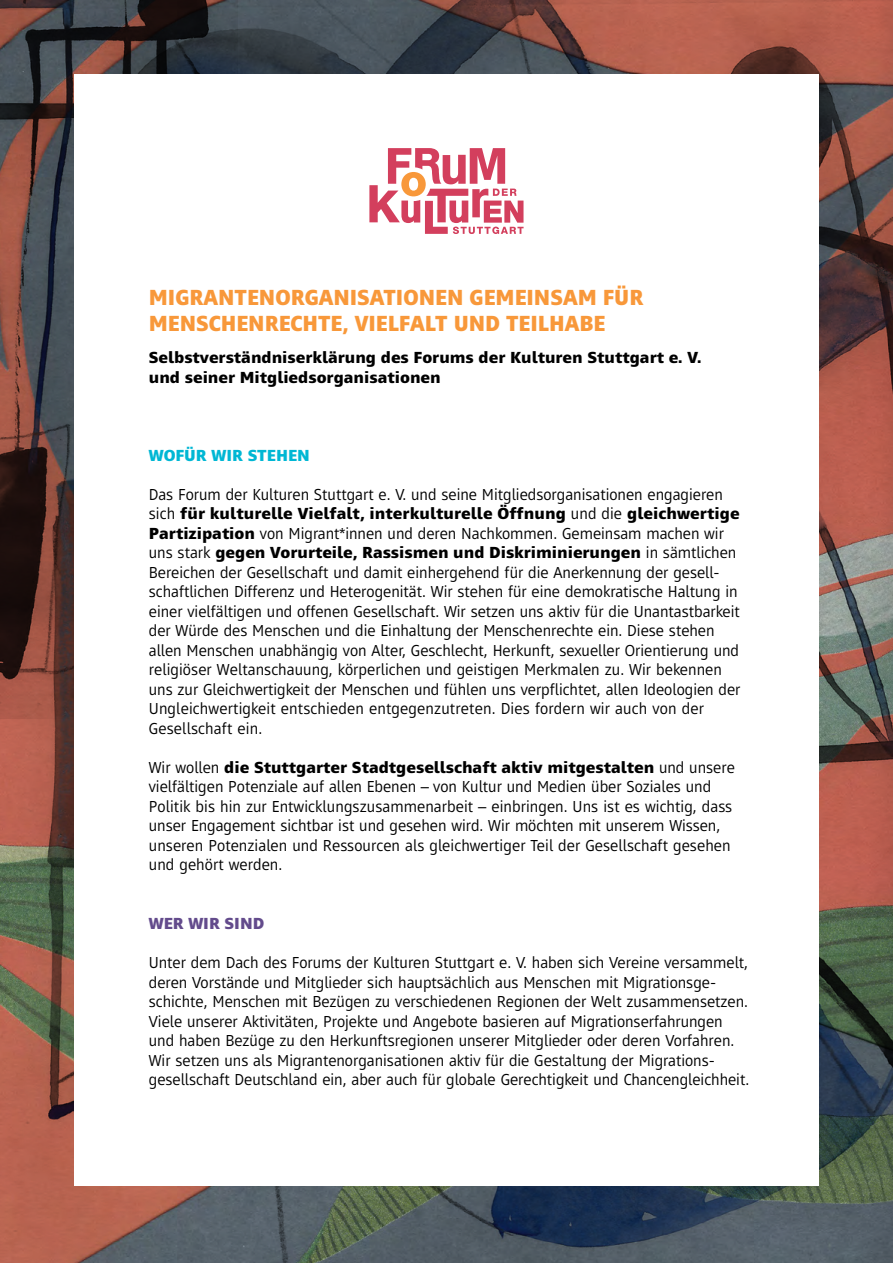
<style>
.page{position:relative;width:893px;height:1263px;background:#fff}
.page>*{position:absolute;margin:0;border:0;box-sizing:border-box;transform-origin:0 0}
._03_02_Überschrift{font:800 22.5px/26px "Mayberry Pro";color:#f8983a;scale:.95 1}
._07_01_Fließtext___1{font:16.5px/19.5px "Mayberry Pro";color:#000}
._04_02_Unterüberschr{font:800 16.5px "Mayberry Pro";color:#000}
._05_02_Zwischenübers{font:800 16.5px "Mayberry Pro";color:#00b7d4}
._05_02_Zwischenübers-2{font:800 16.5px "Mayberry Pro";color:#634b8c}
.s1{font-weight:800}
</style>
<div class="page">
<img style="left:0;top:0;width:893px;height:1263px">
<img style="left:0;top:0;width:237px;height:718px">
<div style="left:74px;top:74px;width:745px;height:1112px;background:#fff"></div>
<svg style="left:369px;top:148px;width:155px;height:86px"></svg>
<p class="_03_02_Überschrift" style="left:149px;top:283px;width:522px">MIGRANTENORGANISATIONEN GEMEINSAM FÜR<br>MENSCHENRECHTE, VIELFALT UND TEILHABE</p>
<p class="_04_02_Unterüberschr" style="left:149px;top:346px;width:554px">Selbstverständniserklärung des Forums der Kulturen Stuttgart e. V.</p>
<p class="_04_02_Unterüberschr" style="left:149px;top:366px;width:293px">und seiner Mitgliedsorganisationen</p>
<p class="_05_02_Zwischenübers" style="left:149px;top:444px;width:163px">WOFÜR WIR STEHEN</p>
<p class="_07_01_Fließtext___1" style="left:149px;top:484px;width:593px">Das Forum der Kulturen Stuttgart e. V. und seine Mitgliedsorganisationen engagieren sich <span class="s1">für kulturelle Vielfalt, interkulturelle Öffnung</span> und die <span class="s1">gleichwertige Partizipation</span> von Migrant*innen und deren Nachkommen. Gemeinsam machen wir uns stark <span class="s1">gegen Vorurteile, Rassismen und Diskriminierungen</span> in sämtlichen Bereichen der Gesellschaft und damit einhergehend für die Anerkennung der gesell&shy;schaftlichen Differenz und Heterogenität. Wir stehen für eine demokratische Haltung in einer vielfältigen und offenen Gesellschaft. Wir setzen uns aktiv für die Unantastbarkeit der Würde des Menschen und die Einhaltung der Menschenrechte ein. Diese stehen allen Menschen unabhängig von Alter, Geschlecht, Herkunft, sexueller Orientierung und religiöser Weltanschauung, körperlichen und geistigen Merkmalen zu. Wir bekennen uns zur Gleichwertigkeit der Menschen und fühlen uns verpflichtet, allen Ideologien der Ungleichwertigkeit entschieden entgegenzutreten. Dies fordern wir auch von der Gesellschaft ein.</p>
<p class="_07_01_Fließtext___1" style="left:149px;top:757px;width:587px">Wir wollen <span class="s1">die Stuttgarter Stadtgesellschaft aktiv mitgestalten</span> und unsere vielfältigen Potenziale auf allen Ebenen – von Kultur und Medien über Soziales und Politik bis hin zur Entwicklungszusammenarbeit – einbringen. Uns ist es wichtig, dass unser Engagement sichtbar ist und gesehen wird. Wir möchten mit unserem Wissen, unseren Potenzialen und Ressourcen als gleichwertiger Teil der Gesellschaft gesehen und gehört werden.</p>
<p class="_05_02_Zwischenübers-2" style="left:149px;top:912px;width:117px">WER WIR SIND</p>
<p class="_07_01_Fließtext___1" style="left:149px;top:952px;width:602px">Unter dem Dach des Forums der Kulturen Stuttgart e. V. haben sich Vereine versammelt, deren Vorstände und Mitglieder sich hauptsächlich aus Menschen mit Migrationsge&shy;schichte, Menschen mit Bezügen zu verschiedenen Regionen der Welt zusammensetzen.<br>Viele unserer Aktivitäten, Projekte und Angebote basieren auf Migrationserfahrungen und haben Bezüge zu den Herkunftsregionen unserer Mitglieder oder deren Vorfahren.<br>Wir setzen uns als Migrantenorganisationen aktiv für die Gestaltung der Migrations&shy;gesellschaft Deutschland ein, aber auch für globale Gerechtigkeit und Chancengleichheit.</p>
</div>
